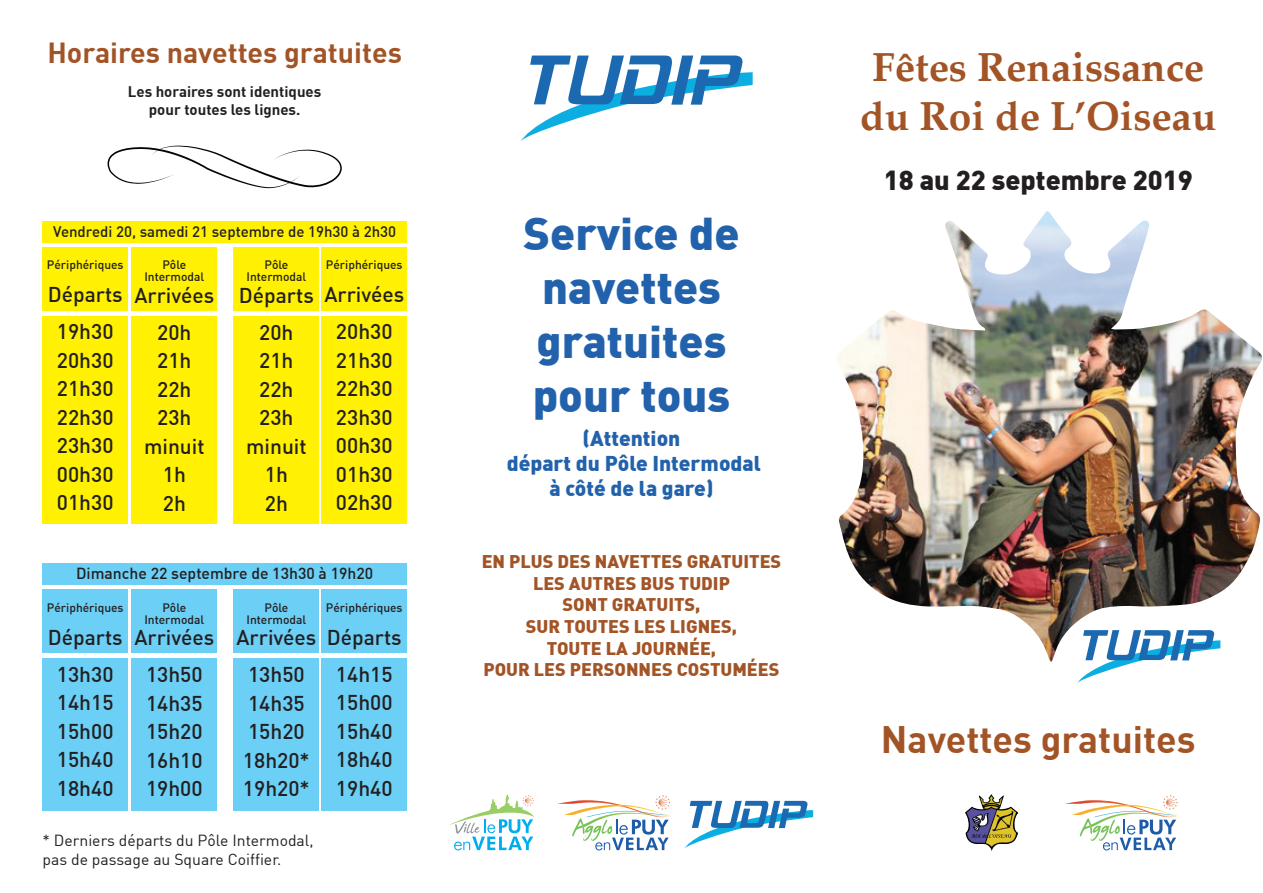
<style>
.page{position:relative;width:1263px;height:893px;background:#fff}
.page>*{position:absolute;margin:0;border:0;box-sizing:border-box;transform-origin:0 0}
.t1{font:900 45px/54px "DIN";color:#2262ac}
.t2{font:700 40.5px/48.6px "Palatino";color:#a25426;text-align:center}
.t3{font:700 37.5px "DIN";color:#a25426}
.t4{font:700 28.5px "DIN";color:#a25426}
.t5{font:900 27px "DIN";color:#231f20}
.t6{font:500 21px/28.5px "DIN";color:#231f20;text-align:center}
.t7{font:900 21px/25.2px "DIN";color:#2262ac;text-align:center}
.t8{font:900 18px/21.6px "DIN";color:#a25426;text-align:center}
.t9{font:15.75px/18.9px "DIN";color:#231f20}
.t10{font:500 15.75px "DIN";color:#231f20}
.t11{font:700 15px/18px "DIN";color:#231f20;text-align:center}
.t12{font:500 15px "DIN";color:#231f20}
.t13{font:500 12px/12px "DIN";color:#231f20;text-align:center}
</style>
<div class="page">
<img style="left:836px;top:211px;width:427px;height:451px">
<svg style="left:520px;top:56px;width:233px;height:85px"></svg>
<svg style="left:684px;top:801px;width:129px;height:47px"></svg>
<svg style="left:1077px;top:630px;width:143px;height:53px"></svg>
<svg style="left:107px;top:145px;width:235px;height:43px"></svg>
<div style="left:43px;top:221px;width:364px;height:21px;background:#fff101"></div>
<div style="left:43px;top:563px;width:364px;height:21px;background:#6bcff6"></div>
<img style="left:965px;top:795px;width:53px;height:55px">
<svg style="left:1065px;top:795px;width:113px;height:55px"></svg>
<svg style="left:557px;top:795px;width:113px;height:55px"></svg>
<svg style="left:449px;top:795px;width:85px;height:55px"></svg>
<div style="left:43px;top:247px;width:85px;height:277px;background:#fff101"></div>
<div style="left:43px;top:589px;width:85px;height:221px;background:#6bcff6"></div>
<div style="left:322px;top:589px;width:85px;height:221px;background:#6bcff6"></div>
<div style="left:322px;top:247px;width:85px;height:277px;background:#fff101"></div>
<div style="left:132px;top:247px;width:85px;height:277px;background:#fff101"></div>
<div style="left:132px;top:589px;width:85px;height:221px;background:#6bcff6"></div>
<div style="left:234px;top:589px;width:85px;height:221px;background:#6bcff6"></div>
<div style="left:234px;top:247px;width:85px;height:277px;background:#fff101"></div>
<hr style="left:41px;top:312px;width:179px;height:4px;background:#fff">
<hr style="left:41px;top:654px;width:179px;height:4px;background:#fff">
<hr style="left:232px;top:654px;width:179px;height:4px;background:#fff">
<hr style="left:232px;top:312px;width:179px;height:4px;background:#fff">
<h3 class="t4" style="left:47px;top:34px;width:356px">Horaires navettes gratuites</h3>
<p class="t11" style="left:128px;top:82px;width:195px">Les horaires sont identiques pour toutes les lignes.</p>
<p class="t12" style="left:53px;top:222px;width:344px">Vendredi 20, samedi 21 septembre de 19h30 à 2h30</p>
<p class="t13" style="left:47px;top:259px;width:78px">Périphériques</p>
<p class="t6" style="left:48px;top:275px;width:76px;line-height:37px">Départs<br>19h30</p>
<p class="t6" style="left:57px;top:345px;width:58px;text-align:justify">20h30<br>21h30<br>22h30<br>23h30<br>00h30<br>01h30</p>
<p class="t13" style="left:144px;top:258px;width:61px">Pôle<br>Intermodal</p>
<p class="t6" style="left:134px;top:276px;width:81px;line-height:37px">Arrivées<br>20h</p>
<p class="t6" style="left:144px;top:345px;width:62px">21h<br>22h<br>23h minuit<br>1h<br>2h</p>
<p class="t13" style="left:246px;top:258px;width:61px">Pôle<br>Intermodal</p>
<p class="t6" style="left:239px;top:276px;width:76px;line-height:37px">Départs<br>20h</p>
<p class="t6" style="left:246px;top:345px;width:62px">21h<br>22h<br>23h minuit<br>1h<br>2h</p>
<p class="t13" style="left:326px;top:259px;width:78px">Périphériques</p>
<p class="t6" style="left:324px;top:275px;width:81px;line-height:37px">Arrivées<br>20h30</p>
<p class="t6" style="left:336px;top:345px;width:58px;text-align:justify">21h30<br>22h30<br>23h30<br>00h30<br>01h30<br>02h30</p>
<p class="t10" style="left:76px;top:564px;width:299px">Dimanche 22 septembre de 13h30 à 19h20</p>
<p class="t13" style="left:47px;top:601px;width:78px">Périphériques</p>
<p class="t6" style="left:48px;top:618px;width:76px;line-height:37px">Départs<br>13h30</p>
<p class="t6" style="left:57px;top:688px;width:58px;text-align:justify">14h15<br>15h00<br>15h40<br>18h40</p>
<p class="t13" style="left:144px;top:601px;width:61px">Pôle<br>Intermodal</p>
<p class="t6" style="left:134px;top:618px;width:81px;line-height:37px">Arrivées<br>13h50</p>
<p class="t6" style="left:146px;top:688px;width:58px;text-align:justify">14h35<br>15h20<br>16h10<br>19h00</p>
<p class="t13" style="left:246px;top:601px;width:61px">Pôle<br>Intermodal</p>
<p class="t6" style="left:236px;top:618px;width:81px;line-height:37px">Arrivées<br>13h50</p>
<p class="t6" style="left:243px;top:688px;width:68px;text-align:left">14h35<br>15h20<br>18h20*<br>19h20*</p>
<p class="t13" style="left:326px;top:601px;width:78px">Périphériques</p>
<p class="t6" style="left:327px;top:618px;width:76px;line-height:37px">Départs<br>14h15</p>
<p class="t6" style="left:336px;top:688px;width:58px;text-align:justify">15h00<br>15h40<br>18h40<br>19h40</p>
<p class="t9" style="left:43px;top:831px;width:273px">* Derniers départs du Pôle Intermodal, pas de passage au Square Coiffier.</p>
<h1 class="t1" style="left:523px;top:204px;width:217px">Service de navettes gratuites pour tous</h1>
<p class="t7" style="left:507px;top:425px;width:256px">(Attention<br>départ du Pôle Intermodal à côté de la gare)</p>
<p class="t8" style="left:482px;top:550px;width:301px">EN PLUS DES NAVETTES GRATUITES<br>LES AUTRES BUS TUDIP<br>SONT GRATUITS,<br>SUR TOUTES LES LIGNES,<br>TOUTE LA JOURNÉE,<br>POUR LES PERSONNES COSTUMÉES</p>
<h2 class="t2" style="left:860px;top:44px;width:358px">Fêtes Renaissance du Roi de L’Oiseau</h2>
<p class="t5" style="left:884px;top:162px;width:311px">18 au 22 septembre 2019</p>
<h3 class="t3" style="left:881px;top:715px;width:316px">Navettes gratuites</h3>
</div>
